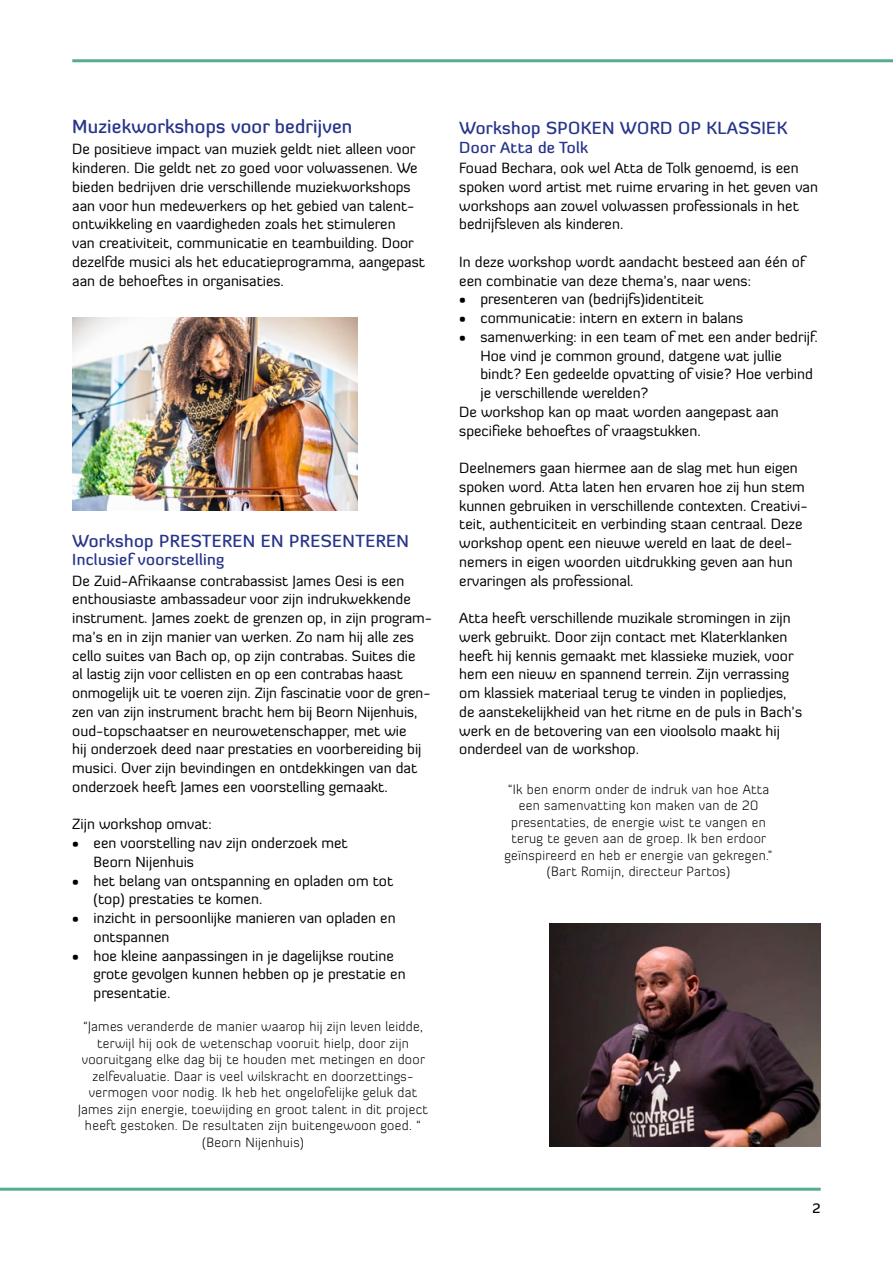
<style>
.page{position:relative;width:893px;height:1263px;background:#fff}
.page>*{position:absolute;margin:0;border:0;box-sizing:border-box;transform-origin:0 0}
.t1{font:500 18.75px "Diavlo";letter-spacing:.01em;color:#27348a}
.t2{font:500 17.25px "Diavlo";letter-spacing:.02em;color:#27348a}
.t3{font:500 15.75px "Diavlo";letter-spacing:.02em;color:#27348a}
.t4{font:14.7px/18.8px "Diavlo";color:#000}
.t5{font:300 13.5px/16.5px "Diavlo";letter-spacing:.02em;color:#000;text-align:center}
.t6{font:500 13.5px "Diavlo";color:#000}
</style>
<div class="page">
<hr style="left:0;top:1188px;width:821px;height:3px;background:#57ab92">
<hr style="left:72px;top:59px;width:821px;height:3px;background:#57ab92">
<img style="left:72px;top:318px;width:285px;height:193px">
<img style="left:550px;top:923px;width:271px;height:223px">
<p class="t1" style="left:72px;top:114px;width:282px">Muziekworkshops voor bedrijven</p>
<p class="t4" style="left:72px;top:140px;width:354px">De positieve impact van muziek geldt niet alleen voor kinderen. Die geldt net zo goed voor volwassenen. We bieden bedrijven drie verschillende muziekworkshops aan voor hun medewerkers op het gebied van talent&shy;ontwikkeling en vaardigheden zoals het stimuleren<br>van creativiteit, communicatie en teambuilding. Door dezelfde musici als het educatieprogramma, aangepast aan de behoeftes in organisaties.</p>
<p class="t2" style="left:72px;top:530px;width:338px">Workshop PRESTEREN EN PRESENTEREN</p>
<p class="t3" style="left:72px;top:550px;width:153px">Inclusief voorstelling</p>
<p class="t4" style="left:72px;top:571px;width:361px">De Zuid-Afrikaanse contrabassist James Oesi is een enthousiaste ambassadeur voor zijn indrukwekkende instrument. James zoekt de grenzen op, in zijn program&shy;ma’s en in zijn manier van werken. Zo nam hij alle zes cello suites van Bach op, op zijn contrabas. Suites die<br>al lastig zijn voor cellisten en op een contrabas haast onmogelijk uit te voeren zijn. Zijn fascinatie voor de gren&shy;zen van zijn instrument bracht hem bij Beorn Nijenhuis, oud-topschaatser en neurowetenschapper, met wie<br>hij onderzoek deed naar prestaties en voorbereiding bij musici. Over zijn bevindingen en ontdekkingen van dat onderzoek heeft James een voorstelling gemaakt.</p>
<p class="t4" style="left:72px;top:815px;width:141px">Zijn workshop omvat:</p>
<p class="t4" style="left:94px;top:833px;width:256px;text-indent:-21px">• een voorstelling nav zijn onderzoek met<br>Beorn Nijenhuis</p>
<p class="t4" style="left:94px;top:871px;width:301px;text-indent:-21px">• het belang van ontspanning en opladen om tot (top) prestaties te komen.</p>
<p class="t4" style="left:94px;top:908px;width:304px;text-indent:-21px">• inzicht in persoonlijke manieren van opladen en ontspannen</p>
<p class="t4" style="left:94px;top:946px;width:314px;text-indent:-21px">• hoe kleine aanpassingen in je dagelijkse routine grote gevolgen kunnen hebben op je prestatie en presentatie.</p>
<p class="t5" style="left:78px;top:1018px;width:351px">“James veranderde de manier waarop hij zijn leven leidde, terwijl hij ook de wetenschap vooruit hielp, door zijn vooruitgang elke dag bij te houden met metingen en door zelfevaluatie. Daar is veel wilskracht en doorzettings&shy;vermogen voor nodig. Ik heb het ongelofelijke geluk dat James zijn energie, toewijding en groot talent in dit project heeft gestoken. De resultaten zijn buitengewoon goed. “ (Beorn Nijenhuis)</p>
<p class="t2" style="left:459px;top:117px;width:330px">Workshop SPOKEN WORD OP KLASSIEK</p>
<p class="t3" style="left:459px;top:137px;width:130px">Door Atta de Tolk</p>
<p class="t4" style="left:459px;top:158px;width:360px">Fouad Bechara, ook wel Atta de Tolk genoemd, is een spoken word artist met ruime ervaring in het geven van workshops aan zowel volwassen professionals in het bedrijfsleven als kinderen.</p>
<p class="t4" style="left:459px;top:252px;width:347px">In deze workshop wordt aandacht besteed aan één of een combinatie van deze thema’s, naar wens:</p>
<p class="t4" style="left:459px;top:290px;width:246px">• presenteren van (bedrijfs)identiteit</p>
<p class="t4" style="left:459px;top:308px;width:285px">• communicatie: intern en extern in balans</p>
<p class="t4" style="left:459px;top:327px;width:360px">• samenwerking: in een team of met een ander bedrijf.</p>
<p class="t4" style="left:480px;top:346px;width:303px">Hoe vind je common ground, datgene wat jullie</p>
<p class="t4" style="left:480px;top:365px;width:334px">bindt? Een gedeelde opvatting of visie? Hoe verbind</p>
<p class="t4" style="left:480px;top:383px;width:169px">je verschillende werelden?</p>
<p class="t4" style="left:459px;top:402px;width:321px">De workshop kan op maat worden aangepast aan</p>
<p class="t4" style="left:459px;top:421px;width:243px">specifieke behoeftes of vraagstukken.</p>
<p class="t4" style="left:459px;top:458px;width:350px">Deelnemers gaan hiermee aan de slag met hun eigen spoken word. Atta laten hen ervaren hoe zij hun stem kunnen gebruiken in verschillende contexten. Creativi&shy;teit, authenticiteit en verbinding staan centraal. Deze workshop opent een nieuwe wereld en laat de deel&shy;nemers in eigen woorden uitdrukking geven aan hun ervaringen als professional.</p>
<p class="t4" style="left:459px;top:608px;width:344px">Atta heeft verschillende muzikale stromingen in zijn werk gebruikt. Door zijn contact met Klaterklanken heeft hij kennis gemaakt met klassieke muziek, voor hem een nieuw en spannend terrein. Zijn verrassing om klassiek materiaal terug te vinden in popliedjes, de aanstekelijkheid van het ritme en de puls in Bach’s werk en de betovering van een vioolsolo maakt hij onderdeel van de workshop.</p>
<p class="t5" style="left:504px;top:781px;width:270px">“Ik ben enorm onder de indruk van hoe Atta een samenvatting kon maken van de 20 presentaties, de energie wist te vangen en terug te geven aan de groep. Ik ben erdoor geïnspireerd en heb er energie van gekregen.” (Bart Romijn, directeur Partos)</p>
<p class="t6" style="left:813px;top:1200px;width:10px">2</p>
</div>
